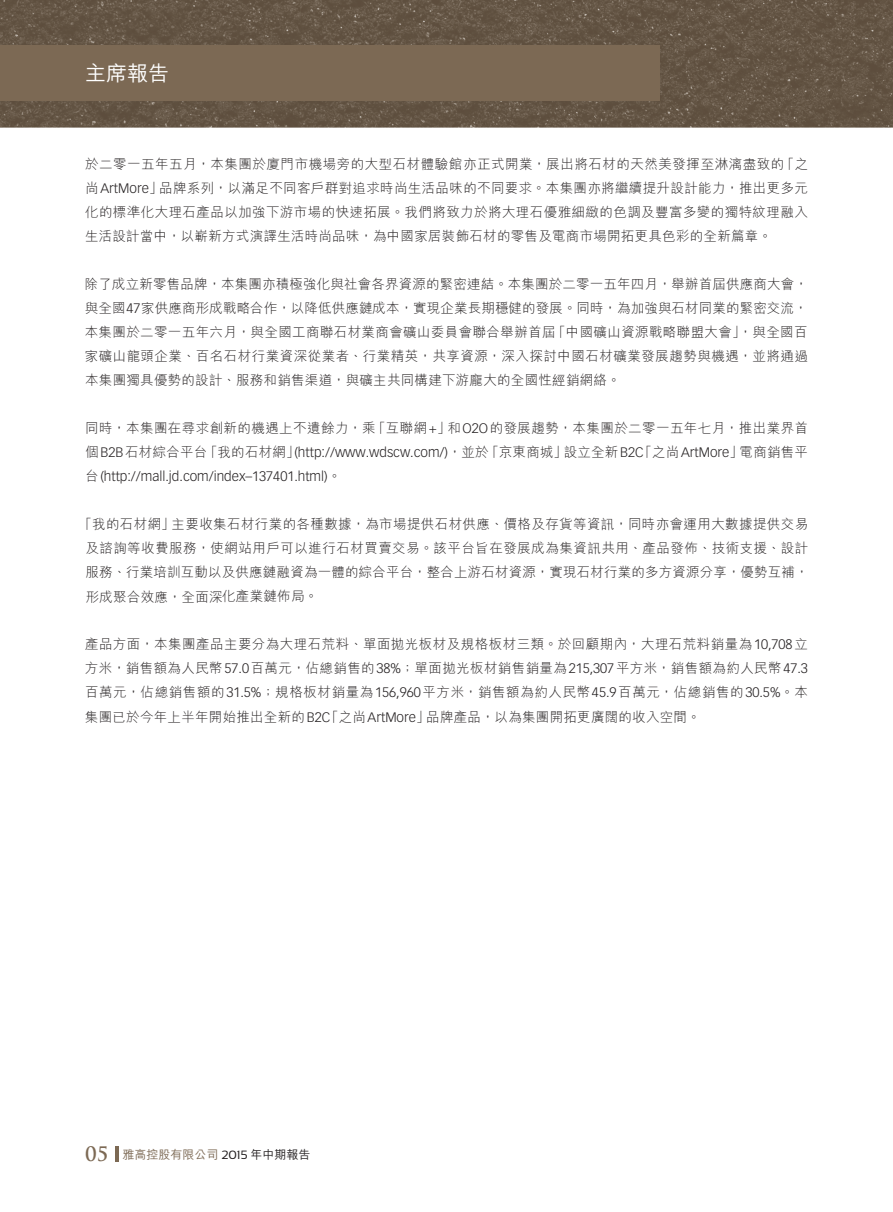
<style>
.page{position:relative;width:893px;height:1212px;background:#fff}
.page>*{position:absolute;margin:0;border:0;box-sizing:border-box;transform-origin:0 0}
.t1{font:500 21px "M Hei HK";color:#fff}
.t2{font:700 19.5px "Trajan Pro";color:#7c6954}
.t3{font:300 13.5px/24px "M Hei HK";letter-spacing:.03em;color:#231f20}
.t4{font:300 13.5px/24px "M Hei HK";letter-spacing:.01em;color:#231f20;text-align:right}
.t5{font:300 13.5px "Vectora LT Std";color:#231f20}
.t6{font:500 12px "M Hei HK";color:#7c6954}
.s1{font-family:"M Hei HK"}
.s2{font-family:"Vectora LT Std"}
.s3{font-family:"Sansation";font-weight:400;color:#231f20}
.s4{color:#231f20}
</style>
<div class="page">
<img style="left:0;top:0;width:893px;height:1162px">
<div style="left:0;top:45px;width:659px;height:56px;background:#7c6954"></div>
<hr style="left:115px;top:1146px;width:3px;height:16px;background:#7c6954">
<h1 class="t1" style="left:85px;top:58px;width:85px">主席報告</h1>
<p class="t3" style="left:159px;top:152px;width:650px;text-indent:-74px">於二零一五年五月，本集團於廈門市機場旁的大型石材體驗館亦正式開業，展出將石材的天然美發揮至淋漓盡致的<br>品牌系列，以滿足不同客戶群對追求時尚生活品味的不同要求。本集團亦將繼續提升設計能力，推出更多元</p>
<p class="t3" style="left:781px;top:152px;width:29px">「之</p>
<p class="t5" style="left:85px;top:181px;width:79px"><span class="s1">尚</span>ArtMore<span class="s1">」</span></p>
<p class="t3" style="left:85px;top:200px;width:724px">化的標準化大理石產品以加強下游市場的快速拓展。我們將致力於將大理石優雅細緻的色調及豐富多變的獨特紋理融入生活設計當中，以嶄新方式演譯生活時尚品味，為中國家居裝飾石材的零售及電商市場開拓更具色彩的全新篇章。</p>
<p class="t4" style="left:85px;top:272px;width:724px">除了成立新零售品牌，本集團亦積極強化與社會各界資源的緊密連結。本集團於二零一五年四月，舉辦首屆供應商大會，與全國<span class="s2">47</span>家供應商形成戰略合作，以降低供應鏈成本，實現企業長期穩健的發展。同時，為加強與石材同業的緊密交流，「中國礦山資源戰略聯盟大會，」與全國百</p>
<p class="t3" style="left:85px;top:320px;width:725px">本集團於二零一五年六月，與全國工商聯石材業商會礦山委員會聯合舉辦首屆<br>家礦山龍頭企業、百名石材行業資深從業者、行業精英，共享資源，深入探討中國石材礦業發展趨勢與機遇，並將通過本集團獨具優勢的設計、服務和銷售渠道，與礦主共同構建下游龐大的全國性經銷網絡。</p>
<p class="t3" style="left:447px;top:416px;width:362px">和<span class="s2">O2O</span>的發展趨勢，本集團於二零一五年七月，推出業界首</p>
<p class="t3" style="left:372px;top:416px;width:80px">「互聯網 」<span class="s2">+</span></p>
<p class="t3" style="left:85px;top:416px;width:292px">同時，本集團在尋求創新的機遇上不遺餘力，乘</p>
<p class="t5" style="left:204px;top:445px;width:286px"><span class="s1">「我的石材網」</span>(http://www.wdscw.com <span class="s1">，</span>) / <span class="s1">並於</span></p>
<p class="t3" style="left:485px;top:440px;width:83px">「京東商城」</p>
<p class="t3" style="left:85px;top:440px;width:124px">個<span class="s2">B2B</span>石材綜合平台</p>
<p class="t5" style="left:85px;top:469px;width:257px"><span class="s1">台</span>(http://mall j d. .com/index–137401.html <span class="s1">。</span>(</p>
<p class="t3" style="left:172px;top:512px;width:638px">主要收集石材行業的各種數據，為市場提供石材供應、價格及存貨等資訊，同時亦會運用大數據提供交易</p>
<p class="t5" style="left:564px;top:445px;width:181px"><span class="s1">設立全新</span>B <span class="s1">「</span>C2 <span class="s1">之尚</span>ArtMore<span class="s1">」</span></p>
<p class="t3" style="left:739px;top:440px;width:70px">電商銷售平</p>
<p class="t3" style="left:85px;top:512px;width:725px;text-indent:-7px">「我的石材網」<br>及諮詢等收費服務，使網站用戶可以進行石材買賣交易。該平台旨在發展成為集資訊共用、產品發佈、技術支援、設計服務、行業培訓互動以及供應鏈融資為一體的綜合平台，整合上游石材資源，實現石材行業的多方資源分享，優勢互補，形成聚合效應，全面深化產業鏈佈局。</p>
<p class="t3" style="left:85px;top:632px;width:724px">產品方面，本集團產品主要分為大理石荒料、單面拋光板材及規格板材三類。於回顧期內，大理石荒料銷量為<span class="s2">10,708</span>立</p>
<p class="t3" style="left:85px;top:656px;width:724px">方米，銷售額為人民幣<span class="s2">57.0</span>百萬元，佔總銷售的<span class="s2">38%</span>；單面拋光板材銷售銷量為<span class="s2">215,307</span>平方米，銷售額為約人民幣<span class="s2">47.3</span></p>
<p class="t3" style="left:85px;top:680px;width:724px">百萬元，佔總銷售額的<span class="s2">31.5%</span>；規格板材銷量為<span class="s2">156,960</span>平方米，銷售額為約人民幣<span class="s2">45.9</span>百萬元，佔總銷售的<span class="s2">30.5%</span>。本</p>
<p class="t3" style="left:426px;top:704px;width:276px">品牌產品，以為集團開拓更廣闊的收入空間。</p>
<p class="t3" style="left:85px;top:704px;width:346px">集團已於今年上半年開始推出全新的<span class="s2">B</span> 「<span class="s2">C2</span> 之尚<span class="s2">ArtMore</span>」</p>
<h2 class="t2" style="left:85px;top:1142px;width:25px">05</h2>
<p class="t6" style="left:122px;top:1146px;width:190px">雅高控股有限公司 <span class="s3">2015</span> <span class="s4">年中期報告</span></p>
</div>
